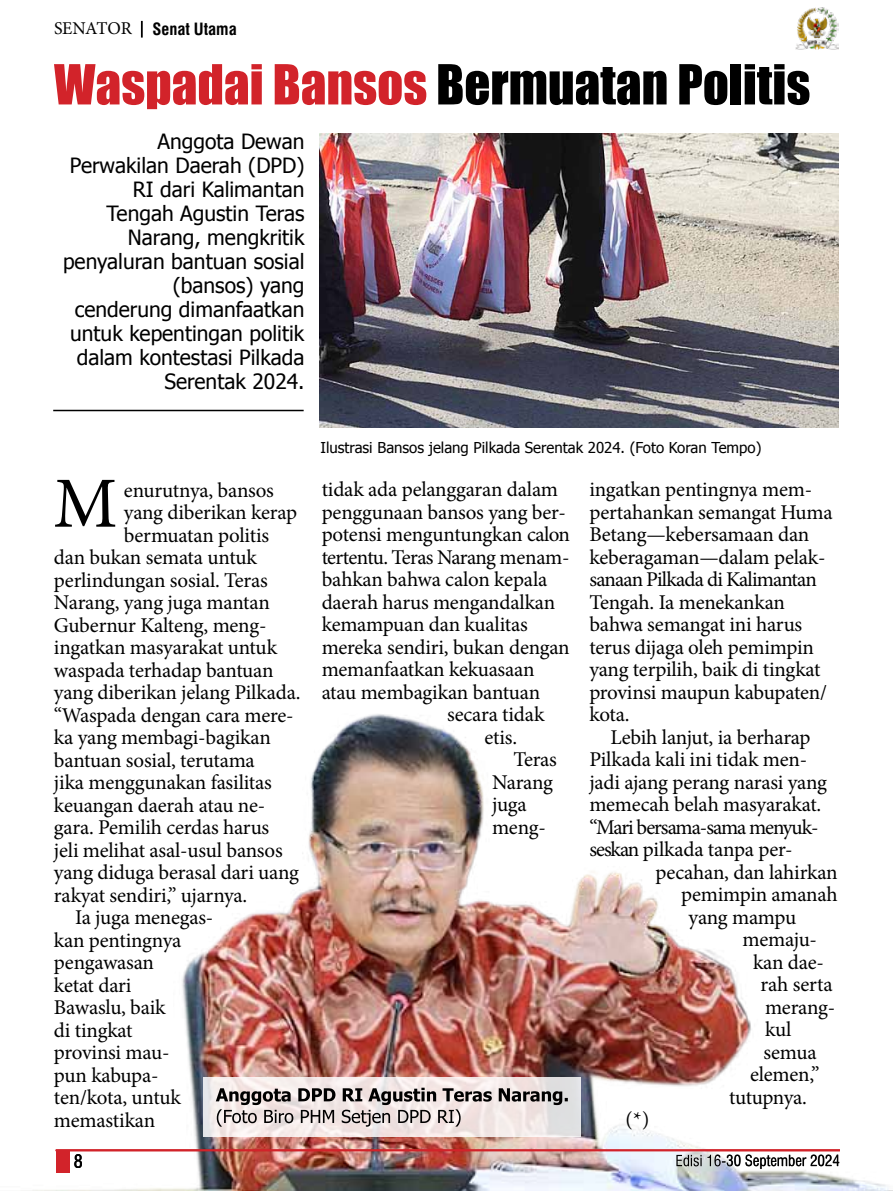
<style>
.page{position:relative;width:893px;height:1191px;background:#fff}
.page>*{position:absolute;margin:0;border:0;box-sizing:border-box;transform-origin:0 0}
.t1{font:72px "Minion Pro";color:#000}
.t2{font:51px "Impact";color:#000}
.t3{font:21px/22.5px "Minion Pro";letter-spacing:-.01em;color:#000}
.t4{font:21px/24px "Tahoma";color:#000;text-align:right}
.t5{font:21px "Minion Pro";letter-spacing:-.03em;color:#000}
.t6{font:condensed 18px "Swiss 721 BT";color:#000}
.t7{font:700 condensed 16.5px "Swiss 721 BT";color:#000}
.t8{font:15px "Tahoma";color:#000}
.t9{font:condensed 15px "Swiss 721 BT";color:#000}
.s1{font-family:"Minion Pro";font-weight:400;font-stretch:normal;font-size:18px}
.s2{color:#d2232a}
</style>
<div class="page">
<img style="left:32px;top:714px;width:861px;height:477px">
<hr style="left:56px;top:1149px;width:784px;height:2px;background:#d2232a">
<div style="left:56px;top:1150px;width:13px;height:23px;background:#d2232a"></div>
<hr style="left:53px;top:410px;width:251px;height:1px;background:#000">
<img style="left:319px;top:133px;width:520px;height:294px">
<svg style="left:203px;top:1077px;width:377px;height:60px;fill:#f3e8e8"></svg>
<svg style="left:216px;top:1087px;width:352px;height:39px;background:#b8b1b0"></svg>
<svg style="left:141px;top:21px;width:2px;height:17px"></svg>
<img style="left:796px;top:8px;width:43px;height:42px">
<svg style="left:676px;top:1154px;width:163px;height:15px"></svg>
<p class="t7" style="left:54px;top:19px;width:184px"><span class="s1">SENATOR</span> Senat Utama</p>
<h2 class="t2" style="left:54px;top:45px;width:758px"><span class="s2">Waspadai Bansos</span> Bermuatan Politis</h2>
<p class="t4" style="left:63px;top:129px;width:243px">Anggota Dewan<br>Perwakilan Daerah (DPD)<br>RI dari Kalimantan<br>Tengah Agustin Teras<br>Narang, mengkritik penyaluran bantuan sosial (bansos) yang<br>cenderung dimanfaatkan untuk kepentingan politik dalam kontestasi Pilkada<br>Serentak 2024.</p>
<p class="t8" style="left:320px;top:437px;width:442px">Ilustrasi Bansos jelang Pilkada Serentak 2024. (Foto Koran Tempo)</p>
<h1 class="t1" style="left:53px;top:455px;width:66px">M</h1>
<p class="t3" style="left:124px;top:479px;width:152px">enurutnya, bansos</p>
<p class="t3" style="left:124px;top:501px;width:175px">yang diberikan kerap</p>
<p class="t3" style="left:124px;top:524px;width:147px">bermuatan politis</p>
<p class="t3" style="left:54px;top:546px;width:204px">dan bukan semata untuk</p>
<p class="t3" style="left:54px;top:569px;width:215px">perlindungan sosial. Teras</p>
<p class="t3" style="left:54px;top:591px;width:217px">Narang, yang juga mantan</p>
<p class="t3" style="left:54px;top:614px;width:214px">Gubernur Kalteng, meng-</p>
<p class="t3" style="left:54px;top:636px;width:225px">ingatkan masyarakat untuk</p>
<p class="t3" style="left:54px;top:659px;width:221px">waspada terhadap bantuan</p>
<p class="t3" style="left:54px;top:681px;width:248px">yang diberikan jelang Pilkada.</p>
<p class="t3" style="left:54px;top:704px;width:241px">“Waspada dengan cara mere-</p>
<p class="t3" style="left:54px;top:726px;width:218px">ka yang membagi-bagikan</p>
<p class="t3" style="left:54px;top:749px;width:202px">bantuan sosial, terutama</p>
<p class="t3" style="left:54px;top:771px;width:219px">jika menggunakan fasilitas</p>
<p class="t3" style="left:54px;top:794px;width:213px">keuangan daerah atau ne-</p>
<p class="t3" style="left:54px;top:816px;width:217px">gara. Pemilih cerdas harus</p>
<p class="t3" style="left:54px;top:838px;width:230px">jeli melihat asal-usul bansos</p>
<p class="t3" style="left:54px;top:861px;width:247px">yang diduga berasal dari uang</p>
<p class="t3" style="left:54px;top:883px;width:195px">rakyat sendiri,” ujarnya.</p>
<p class="t3" style="left:75px;top:906px;width:140px">Ia juga menegas-</p>
<p class="t3" style="left:54px;top:928px;width:129px">kan pentingnya</p>
<p class="t3" style="left:54px;top:951px;width:102px">pengawasan</p>
<p class="t3" style="left:54px;top:973px;width:79px">ketat dari</p>
<p class="t3" style="left:54px;top:996px;width:113px">Bawaslu, baik</p>
<p class="t3" style="left:54px;top:1018px;width:80px">di tingkat</p>
<p class="t3" style="left:54px;top:1041px;width:117px">provinsi mau-</p>
<p class="t3" style="left:54px;top:1063px;width:106px">pun kabupa-</p>
<p class="t3" style="left:54px;top:1086px;width:128px">ten/kota, untuk</p>
<p class="t3" style="left:54px;top:1108px;width:103px">memastikan</p>
<p class="t3" style="left:322px;top:478px;width:238px">tidak ada pelanggaran dalam</p>
<p class="t3" style="left:322px;top:501px;width:246px">penggunaan bansos yang ber-</p>
<p class="t3" style="left:322px;top:523px;width:250px">potensi menguntungkan calon</p>
<p class="t5" style="left:322px;top:543px;width:249px">tertentu. Teras Narang menam-</p>
<p class="t3" style="left:322px;top:568px;width:227px">bahkan bahwa calon kepala</p>
<p class="t3" style="left:322px;top:591px;width:235px">daerah harus mengandalkan</p>
<p class="t3" style="left:322px;top:613px;width:208px">kemampuan dan kualitas</p>
<p class="t3" style="left:322px;top:636px;width:250px">mereka sendiri, bukan dengan</p>
<p class="t3" style="left:322px;top:658px;width:214px">memanfaatkan kekuasaan</p>
<p class="t3" style="left:322px;top:681px;width:220px">atau membagikan bantuan</p>
<p class="t3" style="left:447px;top:703px;width:99px">secara tidak</p>
<p class="t3" style="left:485px;top:726px;width:34px">etis.</p>
<p class="t3" style="left:513px;top:748px;width:45px">Teras</p>
<p class="t3" style="left:492px;top:771px;width:63px">Narang</p>
<p class="t3" style="left:492px;top:793px;width:36px">juga</p>
<p class="t3" style="left:492px;top:816px;width:55px">meng-</p>
<p class="t3" style="left:589px;top:478px;width:245px">ingatkan pentingnya mem&shy;pertahankan semangat Huma<br>Betang—kebersamaan dan keberagaman—dalam pelak&shy;sanaan Pilkada di Kalimantan<br>Tengah. Ia menekankan bahwa semangat ini harus terus dijaga oleh pemimpin yang terpilih, baik di tingkat provinsi maupun kabupaten/ kota.</p>
<p class="t3" style="left:589px;top:726px;width:239px;text-indent:21px">Lebih lanjut, ia berharap<br>Pilkada kali ini tidak men&shy;jadi ajang perang narasi yang memecah belah masyarakat. “Mari bersama-sama menyuk&shy;seskan pilkada tanpa per-</p>
<p class="t3" style="left:656px;top:861px;width:184px">pecahan, dan lahirkan</p>
<p class="t3" style="left:681px;top:883px;width:158px">pemimpin amanah</p>
<p class="t3" style="left:689px;top:906px;width:109px">yang mampu</p>
<p class="t3" style="left:743px;top:928px;width:76px">memaju-</p>
<p class="t3" style="left:753px;top:951px;width:73px">kan dae-</p>
<p class="t3" style="left:761px;top:973px;width:73px">rah serta</p>
<p class="t3" style="left:765px;top:996px;width:72px">merang-</p>
<p class="t3" style="left:765px;top:1018px;width:28px">kul</p>
<p class="t3" style="left:764px;top:1041px;width:55px">semua</p>
<p class="t3" style="left:750px;top:1063px;width:71px">elemen,”</p>
<p class="t3" style="left:729px;top:1086px;width:79px">tutupnya.</p>
<p class="t3" style="left:626px;top:1108px;width:25px">(*)</p>
<p class="t6" style="left:74px;top:1151px;width:10px">8</p>
<p class="t9" style="left:675px;top:1151px;width:166px">Edisi 16-30 September 2024</p>
</div>
